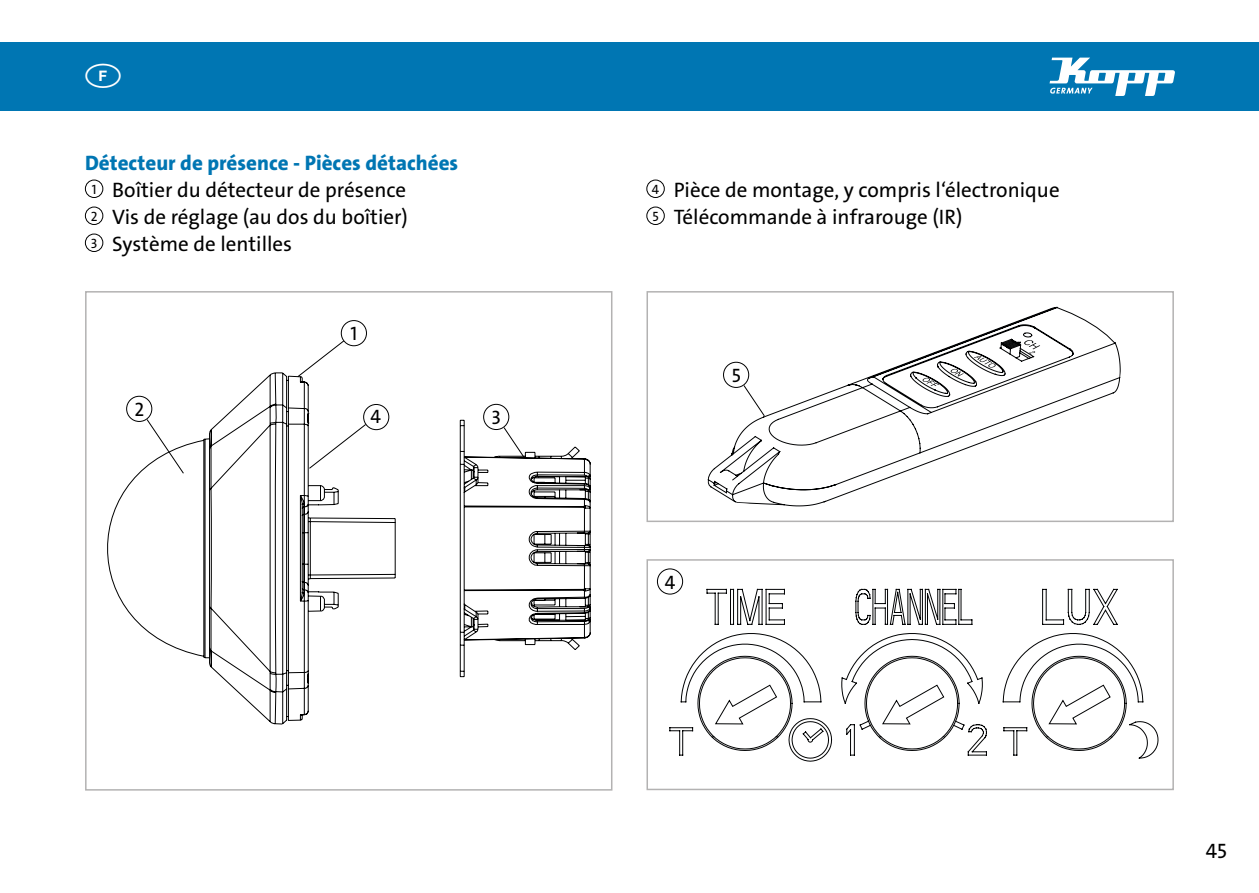
<style>
.page{position:relative;width:1259px;height:893px;background:#fff}
.page>*{position:absolute;margin:0;border:0;box-sizing:border-box;transform-origin:0 0}
.t1{font:21px/27px "The Sans LP5 Plain";color:#000}
.t2{font:21px "The Sans LP8 Ex Bld";color:#0076b3}
.t3{font:19.5px "The Sans LP5 Plain";color:#000}
.s1{font-size:13.5px}
</style>
<div class="page">
<div style="left:0;top:43px;width:1259px;height:68px;background:#0076b3"></div>
<svg style="left:1049px;top:58px;width:126px;height:38px"></svg>
<div style="left:85px;top:291px;width:527px;height:500px;border:2px solid #b3b2b2"></div>
<div style="left:646px;top:291px;width:528px;height:231px;border:2px solid #b3b2b2"></div>
<div style="left:646px;top:180px;width:18px;height:18px;border:1px solid #000;border-radius:50%"></div>
<div style="left:646px;top:207px;width:18px;height:18px;border:1px solid #000;border-radius:50%"></div>
<div style="left:646px;top:559px;width:528px;height:231px;border:2px solid #b3b2b2"></div>
<svg style="left:107px;top:372px;width:483px;height:352px"></svg>
<div style="left:126px;top:396px;width:26px;height:26px;border:1px solid #000;border-radius:50%"></div>
<svg style="left:146px;top:418px;width:38px;height:56px"></svg>
<div style="left:483px;top:404px;width:26px;height:26px;border:1px solid #000;border-radius:50%"></div>
<svg style="left:503px;top:427px;width:22px;height:32px"></svg>
<svg style="left:656px;top:562px;width:518px;height:200px"></svg>
<svg style="left:942px;top:573px;width:232px;height:203px"></svg>
<svg style="left:714px;top:684px;width:397px;height:41px"></svg>
<svg style="left:707px;top:306px;width:414px;height:201px"></svg>
<svg style="left:973px;top:356px;width:22px;height:12px"></svg>
<svg style="left:950px;top:369px;width:13px;height:7px"></svg>
<svg style="left:922px;top:378px;width:17px;height:8px"></svg>
<svg style="left:1017px;top:340px;width:23px;height:14px"></svg>
<div style="left:723px;top:362px;width:26px;height:26px;border:1px solid #000;border-radius:50%"></div>
<svg style="left:743px;top:384px;width:22px;height:33px"></svg>
<div style="left:341px;top:320px;width:26px;height:26px;border:1px solid #000;border-radius:50%"></div>
<svg style="left:297px;top:340px;width:48px;height:38px"></svg>
<div style="left:363px;top:404px;width:26px;height:26px;border:1px solid #000;border-radius:50%"></div>
<svg style="left:308px;top:423px;width:59px;height:46px"></svg>
<div style="left:657px;top:568px;width:26px;height:26px;border:1px solid #000;border-radius:50%"></div>
<div style="left:85px;top:180px;width:18px;height:18px;border:1px solid #000;border-radius:50%"></div>
<div style="left:85px;top:207px;width:18px;height:18px;border:1px solid #000;border-radius:50%"></div>
<div style="left:85px;top:234px;width:18px;height:18px;border:1px solid #000;border-radius:50%"></div>
<p class="t2" style="left:85px;top:149px;width:375px">Détecteur de présence - Pièces détachées</p>
<p class="t1" style="left:91px;top:176px;width:319px;text-align:justify"><span class="s1">1</span> Boîtier du détecteur de présence <span class="s1">2</span> Vis de réglage (au dos du boîtier)<br><span class="s1">3</span> Système de lentilles</p>
<p class="t3" style="left:134px;top:397px;width:11px">2</p>
<p class="t3" style="left:350px;top:321px;width:8px">1</p>
<p class="t3" style="left:371px;top:404px;width:12px">4</p>
<p class="t3" style="left:491px;top:405px;width:11px">3</p>
<p class="t1" style="left:652px;top:176px;width:409px"><span class="s1">4</span> Pièce de montage, y compris l‘électronique<br><span class="s1">5</span> Télécommande à infrarouge (IR)</p>
<p class="t3" style="left:732px;top:363px;width:11px">5</p>
<p class="t3" style="left:665px;top:570px;width:12px">4</p>
<p class="t1" style="left:1206px;top:838px;width:23px">45</p>
</div>
